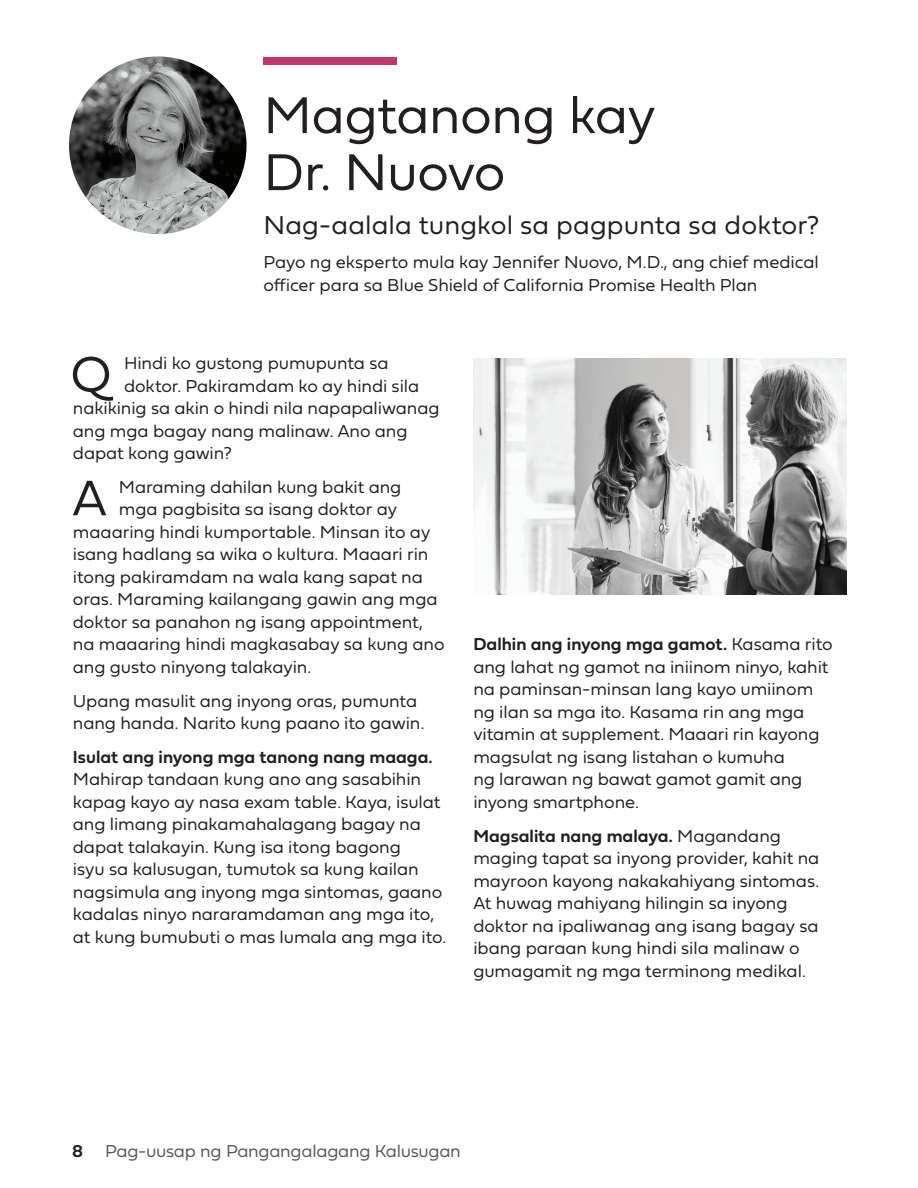
<style>
.page{position:relative;width:918px;height:1188px;background:#fff}
.page>*{position:absolute;margin:0;border:0;box-sizing:border-box;transform-origin:0 0}
.B_HEAD_36{font:54px/57px "Fieldwork Geo Light";letter-spacing:-.01em;color:#231f20}
.B_BODY_Drop{font:51.9px "Fieldwork Geo Light";color:#231f20}
.B_Q{font:27px "Fieldwork Geo Light";letter-spacing:.005em;color:#231f20}
.B_BODY_12pt{font:18px/22.5px "Fieldwork Geo Light";letter-spacing:-.005em;color:#231f20}
.B_BODY_Drop-2{font:18px "Fieldwork Geo Light";letter-spacing:-.005em;color:#231f20}
.t1{font:18px "Fieldwork Geo Light";letter-spacing:-.015em;color:#57585a}
.s1{font-family:"Fieldwork Geo Demibold"}
.s2{font-family:"Fieldwork Geo Demibold";color:#231f20}
</style>
<div class="page">
<img style="left:69px;top:56px;width:178px;height:178px;border-radius:89px">
<img style="left:473px;top:358px;width:374px;height:237px">
<div style="left:263px;top:57px;width:134px;height:7px;background:#c1376d"></div>
<p class="B_HEAD_36" style="left:263px;top:84px;width:394px">Magtanong kay<br>Dr. Nuovo</p>
<p class="B_Q" style="left:263px;top:204px;width:557px">Nag-aalala tungkol sa pagpunta sa doktor?</p>
<p class="B_BODY_12pt" style="left:263px;top:250px;width:557px">Payo ng eksperto mula kay Jennifer Nuovo, M.D., ang chief medical officer para sa Blue Shield of California Promise Health Plan</p>
<p class="B_BODY_Drop" style="left:70px;top:333px;width:43px">Q</p>
<p class="B_BODY_Drop-2" style="left:124px;top:349px;width:266px">Hindi ko gustong pumupunta sa</p>
<p class="B_BODY_Drop-2" style="left:124px;top:371px;width:297px">doktor. Pakiramdam ko ay hindi sila</p>
<p class="B_BODY_Drop-2" style="left:73px;top:394px;width:368px">nakikinig sa akin o hindi nila napapaliwanag</p>
<p class="B_BODY_Drop-2" style="left:73px;top:416px;width:336px">ang mga bagay nang malinaw. Ano ang</p>
<p class="B_BODY_Drop-2" style="left:73px;top:439px;width:160px">dapat kong gawin?</p>
<p class="B_BODY_Drop" style="left:72px;top:457px;width:36px">A</p>
<p class="B_BODY_Drop-2" style="left:119px;top:473px;width:284px">Maraming dahilan kung bakit ang</p>
<p class="B_BODY_Drop-2" style="left:119px;top:495px;width:280px">mga pagbisita sa isang doktor ay</p>
<p class="B_BODY_Drop-2" style="left:73px;top:518px;width:359px">maaaring hindi kumportable. Minsan ito ay</p>
<p class="B_BODY_Drop-2" style="left:73px;top:540px;width:357px">isang hadlang sa wika o kultura. Maaari rin</p>
<p class="B_BODY_Drop-2" style="left:73px;top:563px;width:352px">itong pakiramdam na wala kang sapat na</p>
<p class="B_BODY_Drop-2" style="left:73px;top:585px;width:366px">oras. Maraming kailangang gawin ang mga</p>
<p class="B_BODY_Drop-2" style="left:73px;top:608px;width:352px">doktor sa panahon ng isang appointment,</p>
<p class="B_BODY_Drop-2" style="left:73px;top:630px;width:373px">na maaaring hindi magkasabay sa kung ano</p>
<p class="B_BODY_Drop-2" style="left:73px;top:653px;width:240px">ang gusto ninyong talakayin.</p>
<p class="B_BODY_12pt" style="left:73px;top:688px;width:353px">Upang masulit ang inyong oras, pumunta nang handa. Narito kung paano ito gawin.</p>
<p class="B_BODY_12pt" style="left:73px;top:745px;width:375px"><span class="s1">Isulat ang inyong mga tanong nang maaga.<br></span>Mahirap tandaan kung ano ang sasabihin kapag kayo ay nasa exam table. Kaya, isulat ang limang pinakamahalagang bagay na dapat talakayin. Kung isa itong bagong<br>isyu sa kalusugan, tumutok sa kung kailan nagsimula ang inyong mga sintomas, gaano kadalas ninyo nararamdaman ang mga ito, at kung bumubuti o mas lumala ang mga ito.</p>
<p class="B_BODY_12pt" style="left:473px;top:632px;width:361px"><span class="s1">Dalhin ang inyong mga gamot.</span> Kasama rito ang lahat ng gamot na iniinom ninyo, kahit na paminsan-minsan lang kayo umiinom ng ilan sa mga ito. Kasama rin ang mga vitamin at supplement. Maaari rin kayong magsulat ng isang listahan o kumuha<br>ng larawan ng bawat gamot gamit ang inyong smartphone.</p>
<p class="B_BODY_12pt" style="left:473px;top:823px;width:348px"><span class="s1">Magsalita nang malaya.</span> Magandang maging tapat sa inyong provider, kahit na mayroon kayong nakakahiyang sintomas.<br>At huwag mahiyang hilingin sa inyong doktor na ipaliwanag ang isang bagay sa ibang paraan kung hindi sila malinaw o gumagamit ng mga terminong medikal.</p>
<p class="t1" style="left:72px;top:1136px;width:390px"><span class="s2">8</span> Pag-uusap ng Pangangalagang Kalusugan</p>
</div>
